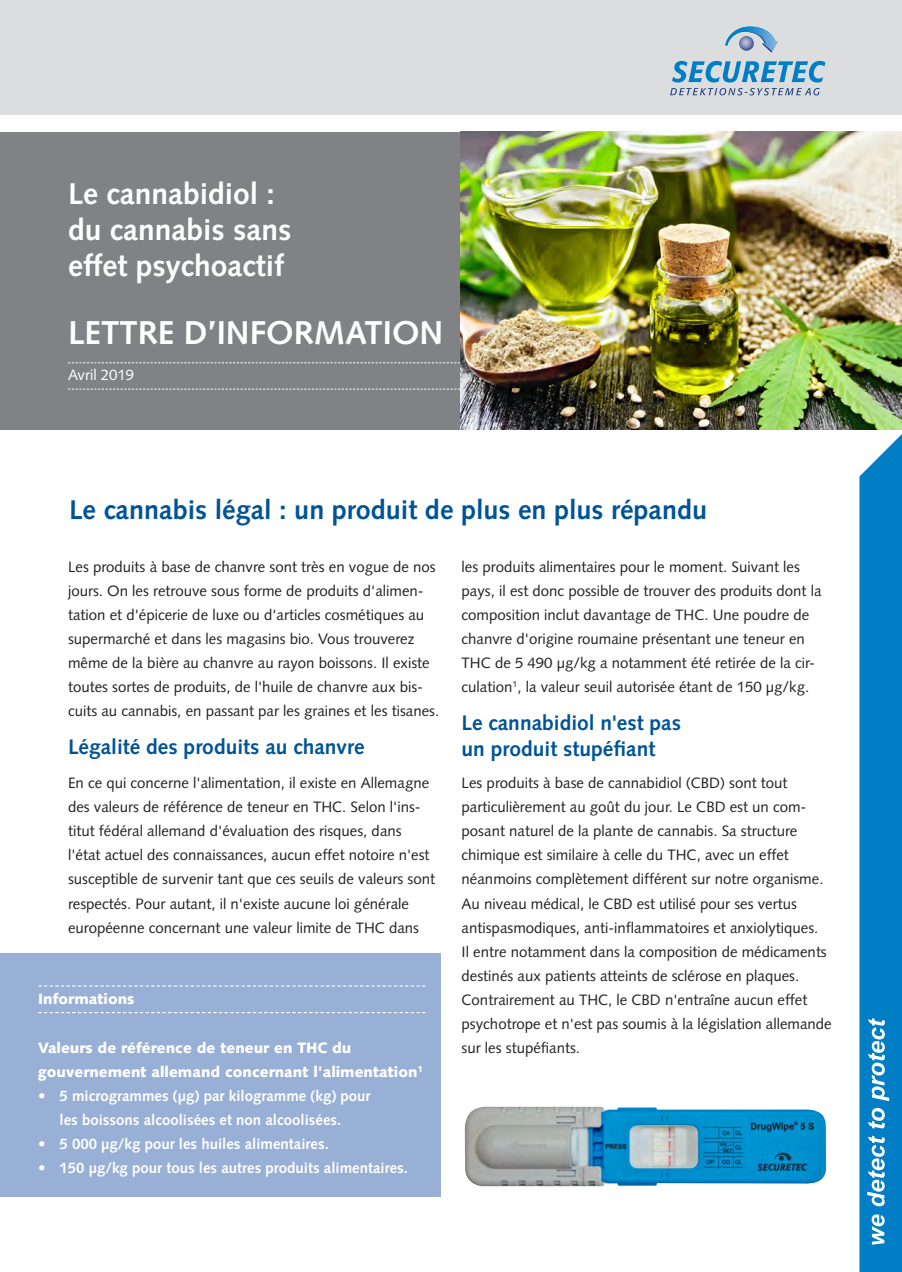
<style>
.page{position:relative;width:902px;height:1272px;background:#fff}
.page>*{position:absolute;margin:0;border:0;box-sizing:border-box;transform-origin:0 0}
.t1{font:700 33px "Syntax";color:#fff}
.Titel_Überschrift_1{font:700 30px/36px "Syntax";color:#fff}
.Überschrift{font:700 27px "Syntax";color:#005495}
.Fließtext{font:700 21px/25.2px "Syntax";color:#005495}
.Fließtext_Head{font:700 21px "Syntax";color:#005495}
.Fließtext-2{font:15px/24px "Syntax";color:#231f20}
.t2{font:700 15px/24px "Syntax";color:#fff;text-align:center}
.Fließtext-3{font:900 15px/24px "Syntax LT Std";color:#fff}
.URL{font:900 15px "Syntax LT Std";color:#fff}
.URL_weiss{font:15px "Syntax";color:#fff}
</style>
<div class="page">
<div style="left:0;top:0;width:901px;height:115px;background:#dcdddf"></div>
<div style="left:0;top:132px;width:460px;height:297px;background:#808285"></div>
<svg style="left:68px;top:362px;width:392px;height:1px"></svg>
<svg style="left:68px;top:389px;width:392px;height:1px"></svg>
<img style="left:460px;top:132px;width:441px;height:297px">
<svg style="left:672px;top:61px;width:153px;height:21px"></svg>
<svg style="left:670px;top:88px;width:149px;height:7px"></svg>
<svg style="left:725px;top:27px;width:52px;height:26px"></svg>
<svg style="left:739px;top:36px;width:14px;height:15px"></svg>
<div style="left:0;top:952px;width:440px;height:244px;background:#98b0d6"></div>
<svg style="left:38px;top:985px;width:387px;height:1px"></svg>
<svg style="left:38px;top:1012px;width:387px;height:1px"></svg>
<img style="left:464px;top:1106px;width:363px;height:80px">
<svg style="left:859px;top:435px;width:42px;height:836px;background:#1689c9"></svg>
<p class="Titel_Überschrift_1" style="left:68px;top:175px;width:225px">Le cannabidiol : du cannabis sans effet psychoactif</p>
<p class="t1" style="left:68px;top:314px;width:377px">LETTRE D’INFORMATION</p>
<p class="URL_weiss" style="left:68px;top:366px;width:68px">Avril 2019</p>
<p class="Überschrift" style="left:69px;top:494px;width:639px">Le cannabis légal : un produit de plus en plus répandu</p>
<p class="Fließtext-2" style="left:68px;top:555px;width:372px">Les produits à base de chanvre sont très en vogue de nos jours. On les retrouve sous forme de produits d'alimen&shy;tation et d'épicerie de luxe ou d'articles cosmétiques au supermarché et dans les magasins bio. Vous trouverez même de la bière au chanvre au rayon boissons. Il existe toutes sortes de produits, de l'huile de chanvre aux bis&shy;cuits au cannabis, en passant par les graines et les tisanes.</p>
<p class="Fließtext_Head" style="left:68px;top:735px;width:298px">Légalité des produits au chanvre</p>
<p class="Fließtext-2" style="left:68px;top:771px;width:368px">En ce qui concerne l'alimentation, il existe en Allemagne des valeurs de référence de teneur en THC. Selon l'ins&shy;titut fédéral allemand d'évaluation des risques, dans l'état actuel des connaissances, aucun effet notoire n'est susceptible de survenir tant que ces seuils de valeurs sont respectés. Pour autant, il n'existe aucune loi générale européenne concernant une valeur limite de THC dans</p>
<p class="URL" style="left:38px;top:989px;width:98px">Informations</p>
<p class="Fließtext-3" style="left:38px;top:1035px;width:386px">Valeurs de référence de teneur en THC du gouvernement allemand concernant l'alimentation<sup>1</sup></p>
<p class="t2" style="left:38px;top:1083px;width:334px">• 5 microgrammes (µg) par kilogramme (kg) pour les boissons alcoolisées et non alcoolisées.</p>
<p class="t2" style="left:38px;top:1131px;width:292px">• 5 000 µg/kg pour les huiles alimentaires.</p>
<p class="t2" style="left:38px;top:1155px;width:371px">• 150 µg/kg pour tous les autres produits alimentaires.</p>
<p class="Fließtext-2" style="left:461px;top:555px;width:361px">les produits alimentaires pour le moment. Suivant les pays, il est donc possible de trouver des produits dont la composition inclut davantage de THC. Une poudre de chanvre d'origine roumaine présentant une teneur en THC de 5 490 µg/kg a notamment été retirée de la cir&shy;culation<sup>1</sup>, la valeur seuil autorisée étant de 150 µg/kg.</p>
<p class="Fließtext" style="left:461px;top:710px;width:221px">Le cannabidiol n'est pas un produit stupéfiant</p>
<p class="Fließtext-2" style="left:461px;top:771px;width:371px">Les produits à base de cannabidiol (CBD) sont tout particulièrement au goût du jour. Le CBD est un com&shy;posant naturel de la plante de cannabis. Sa structure chimique est similaire à celle du THC, avec un effet néanmoins complètement différent sur notre organisme.<br>Au niveau médical, le CBD est utilisé pour ses vertus antispasmodiques, anti-inflammatoires et anxiolytiques.<br>Il entre notamment dans la composition de médicaments destinés aux patients atteints de sclérose en plaques.<br>Contrairement au THC, le CBD n'entraîne aucun effet psychotrope et n'est pas soumis à la législation allemande sur les stupéfiants.</p>
</div>
